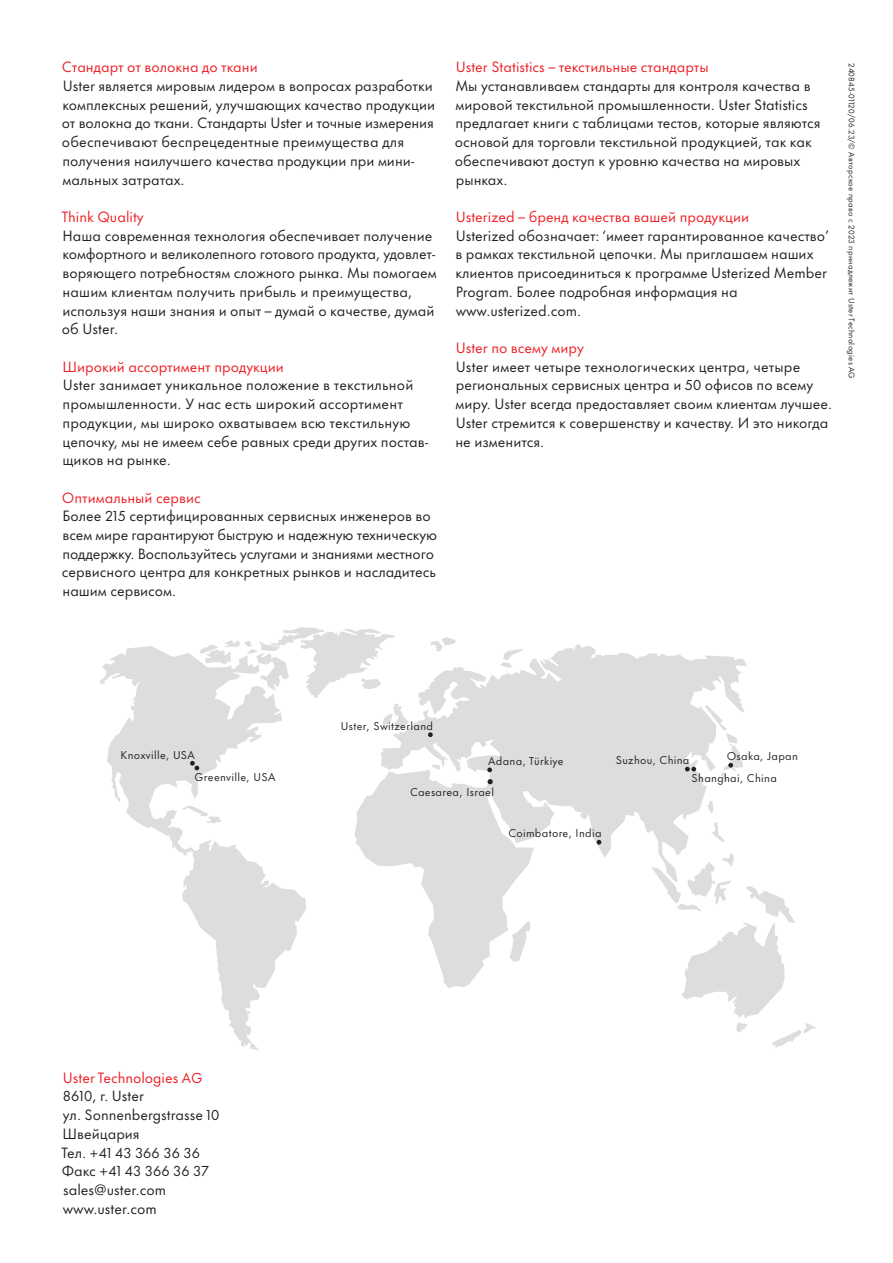
<style>
.page{position:relative;width:893px;height:1263px;background:#fff}
.page>*{position:absolute;margin:0;border:0;box-sizing:border-box;transform-origin:0 0}
.FuturaNowRegular-9_2{font:13.8px/18.8px "Futura Now Text";color:#231f20}
.FuturaNowRegular-9_2-2{font:13.8px "Futura Now Text";color:#ee1d23}
.FuturaNowRegular-9_2-3{font:13.35px/18.8px "Futura Now Text";letter-spacing:.01em;color:#231f20}
.t1{font:10.5px/21.8px "Futura Now Text";letter-spacing:.03em;color:#231f20}
.FuturaNowRegular-7pt{font:7.5px "Futura Now Text";letter-spacing:.03em;color:#231f20}
.s1{font-size:13.35px}
.s2{font-size:13.8px}
</style>
<div class="page">
<svg style="left:250px;top:1047px;width:9px;height:3px"></svg>
<svg style="left:682px;top:886px;width:134px;height:162px"></svg>
<svg style="left:430px;top:637px;width:26px;height:7px"></svg>
<svg style="left:100px;top:646px;width:206px;height:401px"></svg>
<svg style="left:200px;top:627px;width:195px;height:71px"></svg>
<svg style="left:355px;top:644px;width:392px;height:344px;fill:#dcdddf"></svg>
<svg style="left:182px;top:805px;width:39px;height:19px"></svg>
<svg style="left:382px;top:704px;width:27px;height:24px"></svg>
<svg style="left:432px;top:764px;width:8px;height:6px"></svg>
<svg style="left:708px;top:800px;width:5px;height:13px"></svg>
<svg style="left:705px;top:705px;width:38px;height:76px"></svg>
<svg style="left:685px;top:767px;width:11px;height:4px"></svg>
<svg style="left:597px;top:840px;width:4px;height:4px"></svg>
<svg style="left:487px;top:767px;width:5px;height:5px"></svg>
<svg style="left:428px;top:732px;width:5px;height:5px"></svg>
<svg style="left:190px;top:761px;width:9px;height:9px"></svg>
<svg style="left:487px;top:779px;width:6px;height:5px"></svg>
<p class="FuturaNowRegular-9_2-2" style="left:62px;top:56px;width:197px">Стандарт от волокна до ткани</p>
<p class="FuturaNowRegular-9_2" style="left:62px;top:76px;width:375px">Uster является мировым лидером в вопросах разработки комплексных решений, улучшающих качество продукции от волокна до ткани. Стандарты Uster и точные измерения обеспечивают беспрецедентные преимущества для получения наилучшего качества продукции при мини&shy;мальных затратах.</p>
<p class="FuturaNowRegular-9_2-2" style="left:62px;top:206px;width:83px">Think Quality</p>
<p class="FuturaNowRegular-9_2" style="left:62px;top:225px;width:376px">Наша современная технология обеспечивает получение комфортного и великолепного готового продукта, удовлет&shy;воряющего потребностям сложного рынка. Мы помогаем нашим клиентам получить прибыль и преимущества, используя наши знания и опыт – думай о качестве, думай об Uster.</p>
<p class="FuturaNowRegular-9_2-2" style="left:63px;top:355px;width:223px">Широкий ассортимент продукции</p>
<p class="FuturaNowRegular-9_2" style="left:63px;top:375px;width:368px">Uster занимает уникальное положение в текстильной промышленности. У нас есть широкий ассортимент продукции, мы широко охватываем всю текстильную цепочку, мы не имеем себе равных среди других постав&shy;щиков на рынке.</p>
<p class="FuturaNowRegular-9_2-2" style="left:62px;top:486px;width:140px">Оптимальный сервис</p>
<p class="FuturaNowRegular-9_2" style="left:62px;top:506px;width:377px">Более <span class="s1">215</span> сертифицированных сервисных инженеров во всем мире гарантируют быструю и надежную техническую поддержку. Воспользуйтесь услугами и знаниями местного сервисного центра для конкретных рынков и насладитесь нашим сервисом.</p>
<p class="FuturaNowRegular-9_2-2" style="left:456px;top:56px;width:254px">Uster Statistics – текстильные стандарты</p>
<p class="FuturaNowRegular-9_2" style="left:455px;top:76px;width:367px">Мы устанавливаем стандарты для контроля качества в мировой текстильной промышленности. Uster Statistics предлагает книги с таблицами тестов, которые являются основой для торговли текстильной продукцией, так как обеспечивают доступ к уровню качества на мировых рынках.</p>
<p class="FuturaNowRegular-9_2-2" style="left:456px;top:206px;width:295px">Usterized – бренд качества вашей продукции</p>
<p class="FuturaNowRegular-9_2" style="left:455px;top:225px;width:375px">Usterized обозначает: ‘имеет гарантированное качество’ в рамках текстильной цепочки. Мы приглашаем наших клиентов присоединиться к программе Usterized Member Program. Более подробная информация на www.usterized.com.</p>
<p class="FuturaNowRegular-9_2-2" style="left:456px;top:337px;width:130px">Uster по всему миру</p>
<p class="FuturaNowRegular-9_2" style="left:455px;top:356px;width:378px">Uster имеет четыре технологических центра, четыре региональных сервисных центра и <span class="s1">50</span> офисов по всему миру. Uster всегда предоставляет своим клиентам лучшее.<br>Uster стремится к совершенству и качеству. И это никогда не изменится.</p>
<p class="FuturaNowRegular-7pt" style="left:858px;top:63px;width:317px;rotate:90deg">240845-01120/06.23/© Авторское право с 2023 принадлежит Uster Technologies AG</p>
<p class="t1" style="left:121px;top:743px;width:76px">Knoxville, USA</p>
<p class="t1" style="left:195px;top:765px;width:82px">Greenville, USA</p>
<p class="t1" style="left:341px;top:714px;width:94px">Uster, Switzerland</p>
<p class="t1" style="left:488px;top:749px;width:77px">Adana, Türkiye</p>
<p class="t1" style="left:410px;top:781px;width:85px">Caesarea, Israel</p>
<p class="t1" style="left:508px;top:822px;width:95px">Coimbatore, India</p>
<p class="t1" style="left:692px;top:745px;width:108px;text-indent:35px">Osaka, Japan<br>Shanghai, China</p>
<p class="t1" style="left:616px;top:748px;width:75px">Suzhou, China</p>
<p class="FuturaNowRegular-9_2-2" style="left:63px;top:1066px;width:141px">Uster Technologies <span class="s1">AG</span></p>
<p class="FuturaNowRegular-9_2" style="left:63px;top:1086px;width:158px"><span class="s1">8610</span>, г. Uster<br>ул. Sonnenbergstrasse <span class="s1">10<br></span>Швейцария</p>
<p class="FuturaNowRegular-9_2-3" style="left:61px;top:1142px;width:149px"><span class="s2">Тел. +</span>41 43 366 36 36<br><span class="s2">Факс +</span>41 43 366 36 37</p>
<p class="FuturaNowRegular-9_2" style="left:63px;top:1179px;width:104px">sales@uster.com</p>
<p class="FuturaNowRegular-9_2" style="left:63px;top:1198px;width:96px">www.uster.com</p>
</div>
